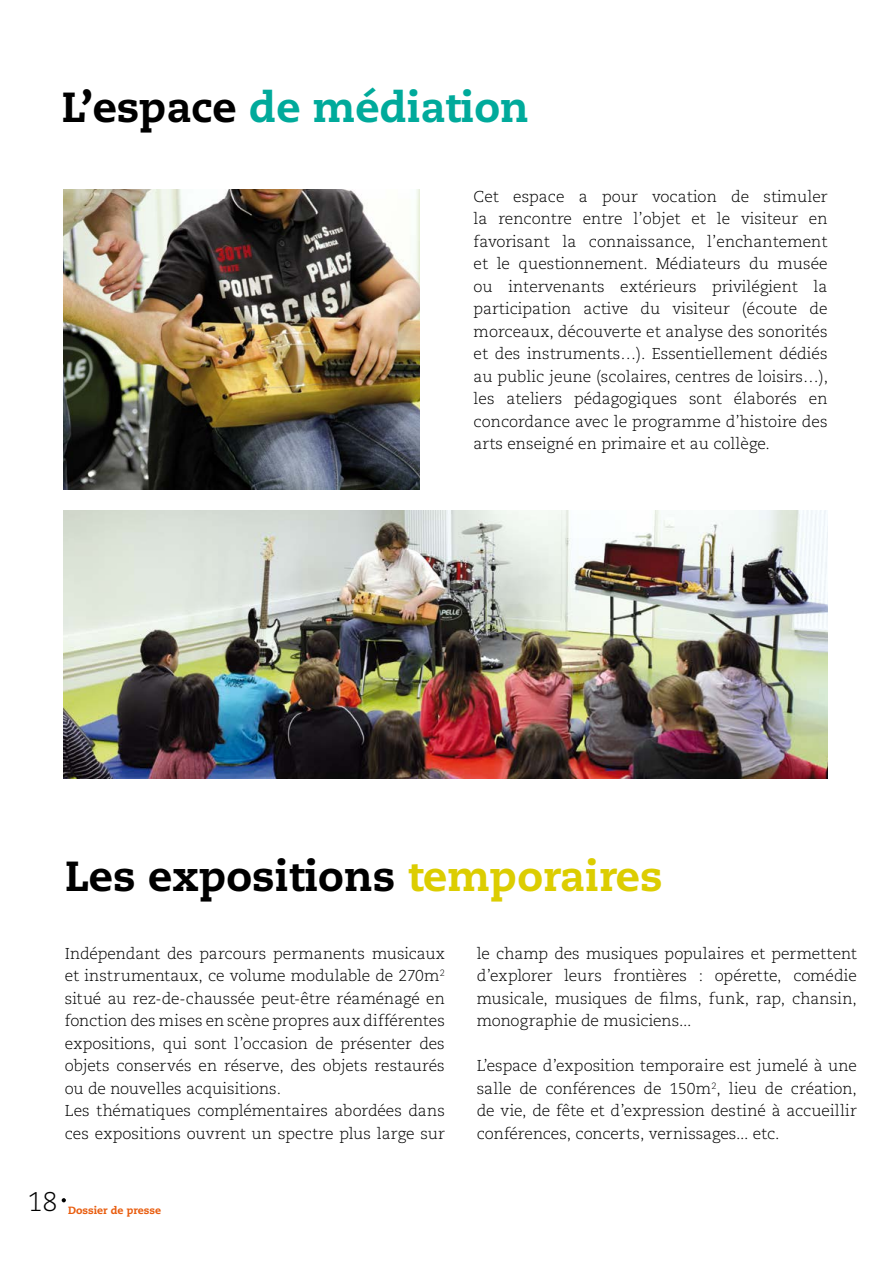
<style>
.page{position:relative;width:893px;height:1263px;background:#fff}
.page>*{position:absolute;margin:0;border:0;box-sizing:border-box;transform-origin:0 0}
.t1{font:800 42px "Caecilia LT Std";color:#000}
.t2{font:800 42px "Caecilia LT Std";color:#00aa9b}
.t3{font:300 27px "Caecilia LT Std";color:#000}
.t4{font:300 15.75px/22.5px "Caecilia LT Std";color:#000;text-align:justify}
.t5{font:800 10.5px "Caecilia LT Std";color:#e95d0f}
.s1{color:#000}
.s2{color:#dccd00}
</style>
<div class="page">
<img style="left:63px;top:189px;width:356px;height:300px">
<img style="left:64px;top:510px;width:763px;height:268px">
<svg style="left:62px;top:1198px;width:4px;height:4px"></svg>
<p class="t2" style="left:62px;top:81px;width:469px"><span class="s1">L’espace</span> de médiation</p>
<p class="t4" style="left:474px;top:185px;width:356px">Cet espace a pour vocation de stimuler la rencontre entre l’objet et le visiteur en favorisant la connaissance, l’enchantement et le questionnement. Médiateurs du musée ou intervenants extérieurs privilégient la participation active du visiteur (écoute de morceaux, découverte et analyse des sonorités et des instruments…). Essentiellement dédiés au public jeune (scolaires, centres de loisirs…), les ateliers pédagogiques sont élaborés en concordance avec le programme d’histoire des arts enseigné en primaire et au collège.</p>
<p class="t1" style="left:65px;top:850px;width:599px">Les expositions <span class="s2">temporaires</span></p>
<p class="t4" style="left:65px;top:942px;width:382px;text-align:left">Indépendant des parcours permanents musicaux et instrumentaux, ce volume modulable de 270m<sup>2 </sup>situé au rez-de-chaussée peut-être réaménagé en fonction des mises en scène propres aux différentes expositions, qui sont l’occasion de présenter des objets conservés en réserve, des objets restaurés ou de nouvelles acquisitions.<br>Les thématiques complémentaires abordées dans ces expositions ouvrent un spectre plus large sur</p>
<p class="t4" style="left:477px;top:942px;width:382px">le champ des musiques populaires et permettent d’explorer leurs frontières : opérette, comédie musicale, musiques de films, funk, rap, chansin, monographie de musiciens...</p>
<p class="t4" style="left:477px;top:1055px;width:382px">L’espace d’exposition temporaire est jumelé à une salle de conférences de 150m<sup>2</sup>, lieu de création, de vie, de fête et d’expression destiné à accueillir conférences, concerts, vernissages... etc.</p>
<p class="t3" style="left:27px;top:1186px;width:32px">18</p>
<p class="t5" style="left:68px;top:1203px;width:95px">Dossier de presse</p>
</div>
